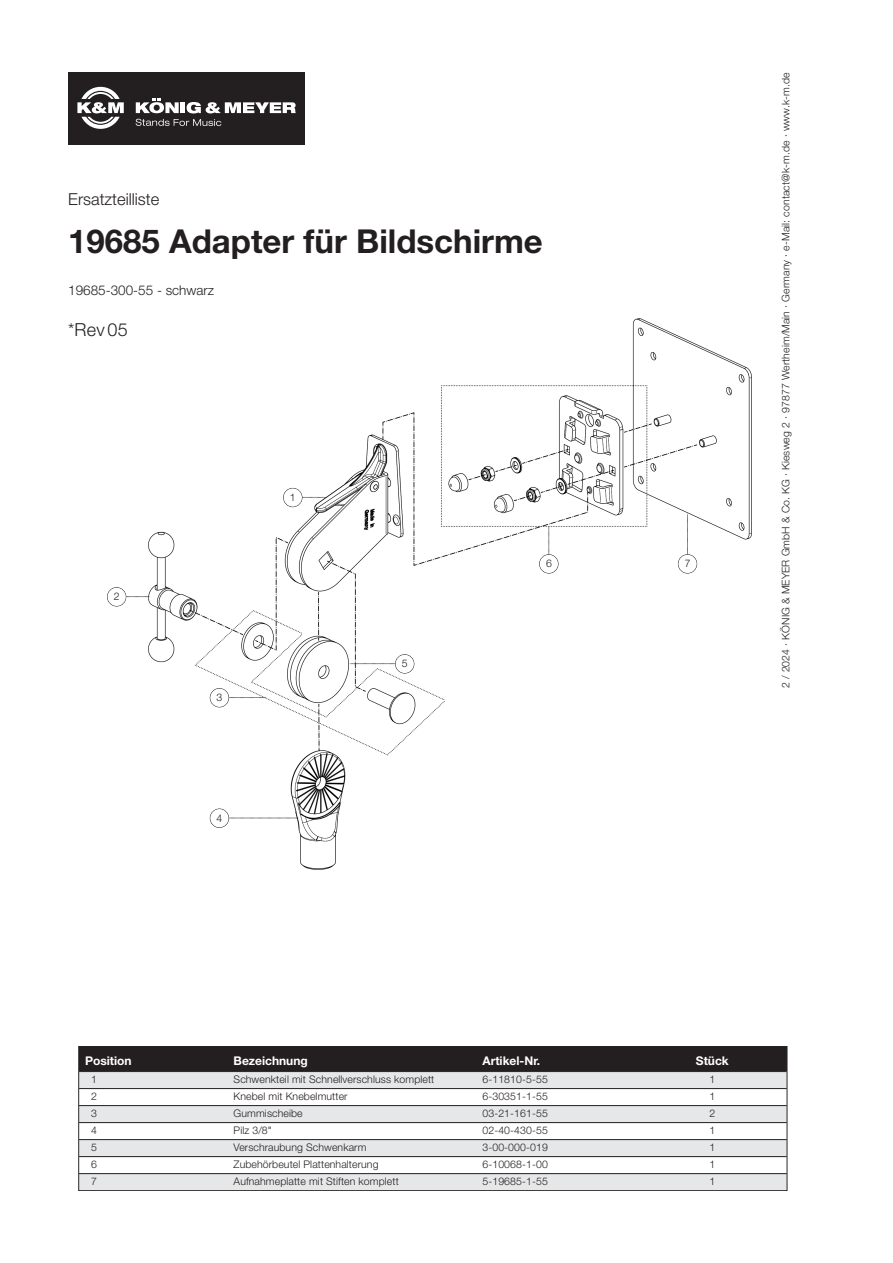
<style>
.page{position:relative;width:893px;height:1263px;background:#fff}
.page>*{position:absolute;margin:0;border:0;box-sizing:border-box;transform-origin:0 0}
.t1{font:700 33px "Helvetica Neue";color:#231f20}
.t2{font:300 18px "Helvetica Neue";color:#231f20}
.t3{font:300 16.5px "Helvetica Neue";color:#231f20}
.t4{font:300 13.5px "Helvetica Neue";color:#231f20}
.t5{font:700 12px "Helvetica Neue";color:#fff}
.t6{font:300 10.5px "Helvetica Neue";letter-spacing:.01em;color:#231f20}
</style>
<div class="page">
<img style="left:149px;top:319px;width:603px;height:550px">
<div style="left:79px;top:1046px;width:148px;height:26px;background:#231f20"></div>
<div style="left:227px;top:1046px;width:249px;height:26px;background:#231f20"></div>
<div style="left:476px;top:1046px;width:162px;height:26px;background:#231f20"></div>
<div style="left:638px;top:1046px;width:149px;height:26px;background:#231f20"></div>
<div style="left:79px;top:1072px;width:148px;height:17px;background:#e6e7e9"></div>
<div style="left:227px;top:1072px;width:249px;height:17px;background:#e6e7e9"></div>
<div style="left:476px;top:1072px;width:162px;height:17px;background:#e6e7e9"></div>
<div style="left:638px;top:1072px;width:149px;height:17px;background:#e6e7e9"></div>
<div style="left:79px;top:1106px;width:148px;height:17px;background:#e6e7e9"></div>
<div style="left:227px;top:1106px;width:249px;height:17px;background:#e6e7e9"></div>
<div style="left:476px;top:1106px;width:162px;height:17px;background:#e6e7e9"></div>
<div style="left:638px;top:1106px;width:149px;height:17px;background:#e6e7e9"></div>
<div style="left:79px;top:1140px;width:148px;height:17px;background:#e6e7e9"></div>
<div style="left:227px;top:1140px;width:249px;height:17px;background:#e6e7e9"></div>
<div style="left:476px;top:1140px;width:162px;height:17px;background:#e6e7e9"></div>
<div style="left:638px;top:1140px;width:149px;height:17px;background:#e6e7e9"></div>
<div style="left:79px;top:1174px;width:148px;height:17px;background:#e6e7e9"></div>
<div style="left:227px;top:1174px;width:249px;height:17px;background:#e6e7e9"></div>
<div style="left:476px;top:1174px;width:162px;height:17px;background:#e6e7e9"></div>
<div style="left:638px;top:1174px;width:149px;height:17px;background:#e6e7e9"></div>
<div style="left:79px;top:1046px;width:708px;height:145px;border:1px solid #282526"></div>
<hr style="left:79px;top:1071px;width:707px;height:1px;background:#231f20">
<hr style="left:79px;top:1088px;width:707px;height:1px;background:#231f20">
<hr style="left:79px;top:1105px;width:707px;height:1px;background:#231f20">
<hr style="left:79px;top:1122px;width:707px;height:1px;background:#231f20">
<hr style="left:79px;top:1139px;width:707px;height:1px;background:#231f20">
<hr style="left:79px;top:1156px;width:707px;height:1px;background:#231f20">
<hr style="left:79px;top:1173px;width:707px;height:1px;background:#231f20">
<div style="left:68px;top:72px;width:236px;height:73px;background:#231f20"></div>
<svg style="left:136px;top:119px;width:85px;height:7px"></svg>
<hr style="left:181px;top:102px;width:4px;height:11px;background:#fff">
<svg style="left:186px;top:102px;width:110px;height:11px"></svg>
<svg style="left:136px;top:99px;width:43px;height:14px"></svg>
<svg style="left:77px;top:87px;width:47px;height:42px"></svg>
<svg style="left:302px;top:497px;width:25px;height:1px"></svg>
<div style="left:283px;top:488px;width:19px;height:19px;background:#fff;border-radius:50%"></div>
<div style="left:283px;top:488px;width:19px;height:19px;border:1px solid #231f20;border-radius:50%"></div>
<svg style="left:229px;top:697px;width:38px;height:1px"></svg>
<div style="left:210px;top:688px;width:19px;height:19px;background:#fff;border-radius:50%"></div>
<div style="left:210px;top:688px;width:19px;height:19px;border:1px solid #231f20;border-radius:50%"></div>
<svg style="left:229px;top:818px;width:70px;height:1px"></svg>
<div style="left:210px;top:809px;width:19px;height:19px;background:#fff;border-radius:50%"></div>
<div style="left:210px;top:809px;width:19px;height:19px;border:1px solid #231f20;border-radius:50%"></div>
<svg style="left:126px;top:596px;width:25px;height:1px"></svg>
<div style="left:107px;top:587px;width:19px;height:20px;border:1px solid #231f20;border-radius:50%"></div>
<svg style="left:349px;top:663px;width:46px;height:2px"></svg>
<div style="left:395px;top:654px;width:19px;height:19px;background:#fff;border-radius:50%"></div>
<div style="left:395px;top:654px;width:19px;height:20px;border:1px solid #231f20;border-radius:50%"></div>
<svg style="left:548px;top:526px;width:1px;height:28px"></svg>
<div style="left:539px;top:554px;width:19px;height:19px;background:#fff;border-radius:50%"></div>
<div style="left:539px;top:554px;width:19px;height:20px;border:1px solid #231f20;border-radius:50%"></div>
<svg style="left:687px;top:514px;width:1px;height:40px"></svg>
<div style="left:678px;top:554px;width:19px;height:19px;background:#fff;border-radius:50%"></div>
<div style="left:678px;top:554px;width:19px;height:20px;border:1px solid #231f20;border-radius:50%"></div>
<h3 class="t3" style="left:68px;top:193px;width:92px">Ersatzteilliste</h3>
<h1 class="t1" style="left:68px;top:230px;width:476px">19685 Adapter für Bildschirme</h1>
<p class="t4" style="left:68px;top:285px;width:147px">19685-300-55 - schwarz</p>
<h2 class="t2" style="left:68px;top:323px;width:61px">*Rev 05</h2>
<p class="t6" style="left:114px;top:593px;width:7px">2</p>
<p class="t6" style="left:290px;top:494px;width:7px">1</p>
<p class="t6" style="left:216px;top:694px;width:7px">3</p>
<p class="t6" style="left:216px;top:814px;width:7px">4</p>
<p class="t6" style="left:402px;top:660px;width:7px">5</p>
<p class="t6" style="left:546px;top:560px;width:7px">6</p>
<p class="t6" style="left:684px;top:560px;width:7px">7</p>
<p class="t6" style="left:782px;top:688px;width:617px;rotate:-90deg">2 / 2024 · KÖNIG &amp; MEYER GmbH &amp; Co. KG · Kiesweg 2 · 97877 Wertheim/Main · Germany · e-Mail: contact@k-m.de · www.k-m.de</p>
<p class="t5" style="left:85px;top:1056px;width:48px">Position</p>
<p class="t5" style="left:233px;top:1056px;width:76px">Bezeichnung</p>
<p class="t5" style="left:482px;top:1056px;width:59px">Artikel-Nr.</p>
<p class="t5" style="left:696px;top:1056px;width:34px">Stück</p>
<p class="t6" style="left:91px;top:1075px;width:7px">1</p>
<p class="t6" style="left:233px;top:1075px;width:202px">Schwenkteil mit Schnellverschluss komplett</p>
<p class="t6" style="left:482px;top:1075px;width:67px">6-11810-5-55</p>
<p class="t6" style="left:709px;top:1075px;width:7px">1</p>
<p class="t6" style="left:91px;top:1092px;width:7px">2</p>
<p class="t6" style="left:233px;top:1092px;width:115px">Knebel mit Knebelmutter</p>
<p class="t6" style="left:482px;top:1092px;width:67px">6-30351-1-55</p>
<p class="t6" style="left:709px;top:1092px;width:7px">1</p>
<p class="t6" style="left:91px;top:1109px;width:7px">3</p>
<p class="t6" style="left:233px;top:1109px;width:71px">Gummischeibe</p>
<p class="t6" style="left:482px;top:1109px;width:67px">03-21-161-55</p>
<p class="t6" style="left:709px;top:1109px;width:7px">2</p>
<p class="t6" style="left:91px;top:1126px;width:7px">4</p>
<p class="t6" style="left:233px;top:1126px;width:40px">Pilz 3/8"</p>
<p class="t6" style="left:482px;top:1126px;width:67px">02-40-430-55</p>
<p class="t6" style="left:709px;top:1126px;width:7px">1</p>
<p class="t6" style="left:91px;top:1143px;width:7px">5</p>
<p class="t6" style="left:233px;top:1143px;width:134px">Verschraubung Schwenkarm</p>
<p class="t6" style="left:482px;top:1143px;width:67px">3-00-000-019</p>
<p class="t6" style="left:709px;top:1143px;width:7px">1</p>
<p class="t6" style="left:91px;top:1160px;width:7px">6</p>
<p class="t6" style="left:233px;top:1160px;width:146px">Zubehörbeutel Plattenhalterung</p>
<p class="t6" style="left:482px;top:1160px;width:67px">6-10068-1-00</p>
<p class="t6" style="left:709px;top:1160px;width:7px">1</p>
<p class="t6" style="left:91px;top:1177px;width:7px">7</p>
<p class="t6" style="left:233px;top:1177px;width:167px">Aufnahmeplatte mit Stiften komplett</p>
<p class="t6" style="left:482px;top:1177px;width:67px">5-19685-1-55</p>
<p class="t6" style="left:709px;top:1177px;width:7px">1</p>
</div>
